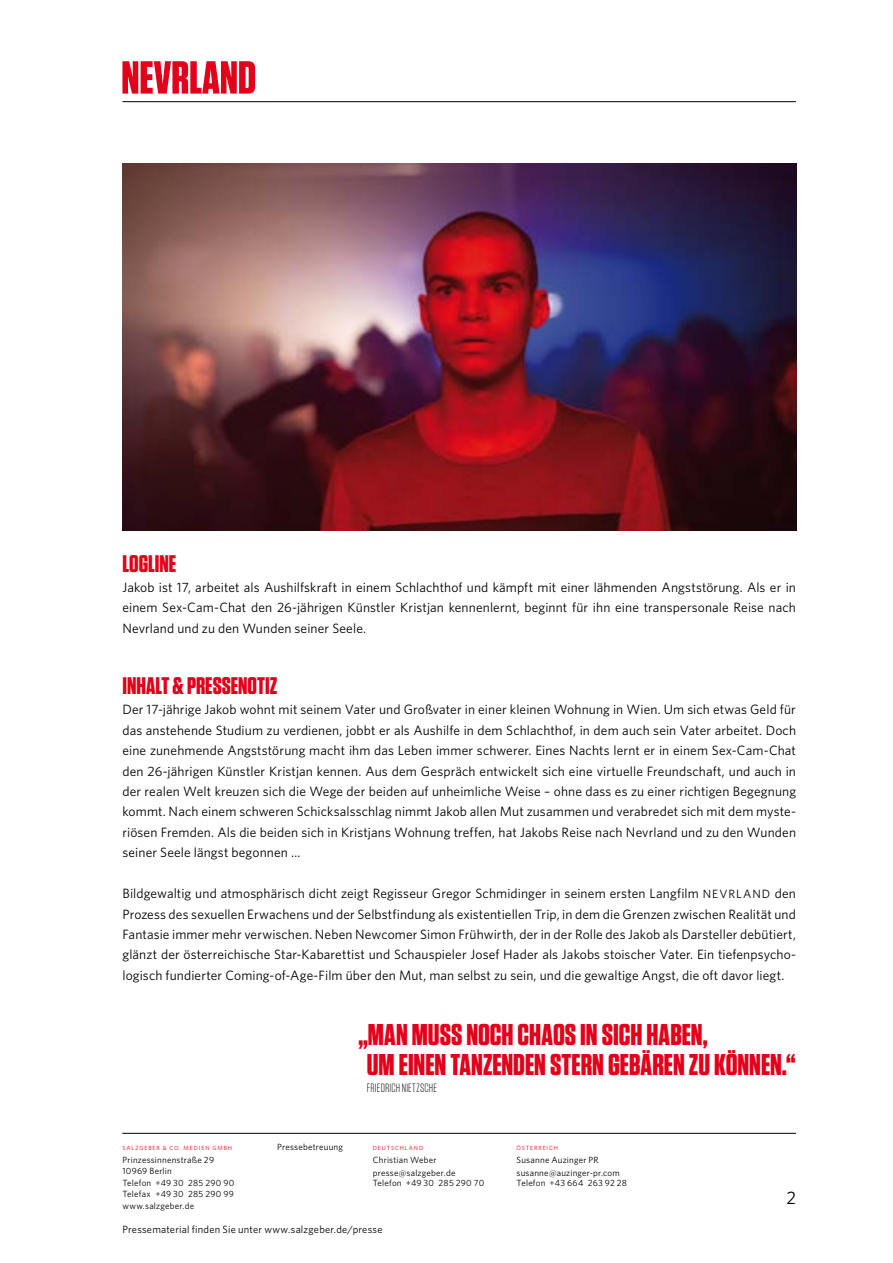
<style>
.page{position:relative;width:893px;height:1263px;background:#fff}
.page>*{position:absolute;margin:0;border:0;box-sizing:border-box;transform-origin:0 0}
.t1{font:700 30px/30px "Tungsten";color:#e2001a}
.t2{font:700 24px "Tungsten";color:#e2001a}
.t3{font:18px "Whitney HTF";color:#000}
.t4{font:13.5px/20.4px "Whitney HTF";letter-spacing:.01em;color:#000;text-align:justify}
.t5{font:300 12px "Tungsten";letter-spacing:.015em;color:#000}
.t6{font:10.5px "Whitney HTF";letter-spacing:.02em;color:#000}
.t7{font:9px/12.6px "Whitney HTF";letter-spacing:.025em;color:#000}
.t8{font:6px "Whitney HTF";letter-spacing:.145em;color:#e2001a}
.s1{font-size:12px}
</style>
<div class="page">
<hr style="left:122px;top:101px;width:674px;height:1px;background:#000">
<hr style="left:122px;top:1133px;width:674px;height:1px;background:#000">
<svg style="left:122px;top:61px;width:133px;height:33px"></svg>
<img style="left:122px;top:163px;width:674px;height:368px">
<h2 class="t2" style="left:122px;top:550px;width:55px">LOGLINE</h2>
<p class="t4" style="left:122px;top:577px;width:675px">Jakob ist 17, arbeitet als Aushilfskraft in einem Schlachthof und kämpft mit einer lähmenden Angststörung. Als er in einem Sex-Cam-Chat den 26-jährigen Künstler Kristjan kennenlernt, beginnt für ihn eine transpersonale Reise nach Nevrland und zu den Wunden seiner Seele.</p>
<h2 class="t2" style="left:122px;top:673px;width:156px">INHALT &amp; PRESSENOTIZ</h2>
<p class="t4" style="left:122px;top:699px;width:675px">Der 17-jährige Jakob wohnt mit seinem Vater und Großvater in einer kleinen Wohnung in Wien. Um sich etwas Geld für das anstehende Studium zu verdienen, jobbt er als Aushilfe in dem Schlachthof, in dem auch sein Vater arbeitet. Doch eine zunehmende Angststörung macht ihm das Leben immer schwerer. Eines Nachts lernt er in einem Sex-Cam-Chat den 26-jährigen Künstler Kristjan kennen. Aus dem Gespräch entwickelt sich eine virtuelle Freundschaft, und auch in der realen Welt kreuzen sich die Wege der beiden auf unheimliche Weise – ohne dass es zu einer richtigen Begegnung kommt. Nach einem schweren Schicksalsschlag nimmt Jakob allen Mut zusammen und verabredet sich mit dem myste&shy;riösen Fremden. Als die beiden sich in Kristjans Wohnung treffen, hat Jakobs Reise nach Nevrland und zu den Wunden seiner Seele längst begonnen …</p>
<p class="t4" style="left:122px;top:883px;width:675px">Bildgewaltig und atmosphärisch dicht zeigt Regisseur Gregor Schmidinger in seinem ersten Langfilm <span class="s1">NEVRLAND</span> den Prozess des sexuellen Erwachens und der Selbstfindung als existentiellen Trip, in dem die Grenzen zwischen Realität und Fantasie immer mehr verwischen. Neben Newcomer Simon Frühwirth, der in der Rolle des Jakob als Darsteller debütiert, glänzt der österreichische Star-Kabarettist und Schauspieler Josef Hader als Jakobs stoischer Vater. Ein tiefenpsycho&shy;logisch fundierter Coming-of-Age-Film über den Mut, man selbst zu sein, und die gewaltige Angst, die oft davor liegt.</p>
<p class="t8" style="left:122px;top:1145px;width:111px">SALZGEBER &amp; CO. MEDIEN GMBH</p>
<p class="t7" style="left:122px;top:1154px;width:93px;line-height:10.5px">Prinzessinnenstraße 29<br>10969 Berlin</p>
<p class="t7" style="left:122px;top:1178px;width:113px;line-height:10.5px">Telefon +49 30 285 290 90<br>Telefax +49 30 285 290 99</p>
<p class="t7" style="left:122px;top:1200px;width:73px">www.salzgeber.de</p>
<h1 class="t1" style="left:358px;top:1020px;width:439px">„MAN MUSS NOCH CHAOS IN SICH HABEN,<br>UM EINEN TANZENDEN STERN GEBÄREN ZU KÖNNEN.“</h1>
<p class="t5" style="left:367px;top:1082px;width:71px">FRIEDRICH NIETZSCHE</p>
<p class="t7" style="left:277px;top:1141px;width:67px">Pressebetreuung</p>
<p class="t8" style="left:373px;top:1145px;width:52px">DEUTSCHLAND</p>
<p class="t7" style="left:373px;top:1153px;width:84px">Christian Weber presse@salzgeber.de</p>
<p class="t7" style="left:373px;top:1176px;width:113px">Telefon +49 30 285 290 70</p>
<p class="t8" style="left:516px;top:1145px;width:43px">ÖSTERREICH</p>
<p class="t7" style="left:516px;top:1153px;width:105px">Susanne Auzinger PR susanne@auzinger-pr.com</p>
<p class="t7" style="left:516px;top:1176px;width:112px">Telefon +43 664 263 92 28</p>
<h3 class="t3" style="left:786px;top:1187px;width:11px">2</h3>
<p class="t6" style="left:122px;top:1223px;width:261px">Pressematerial finden Sie unter www.salzgeber.de/presse</p>
</div>
